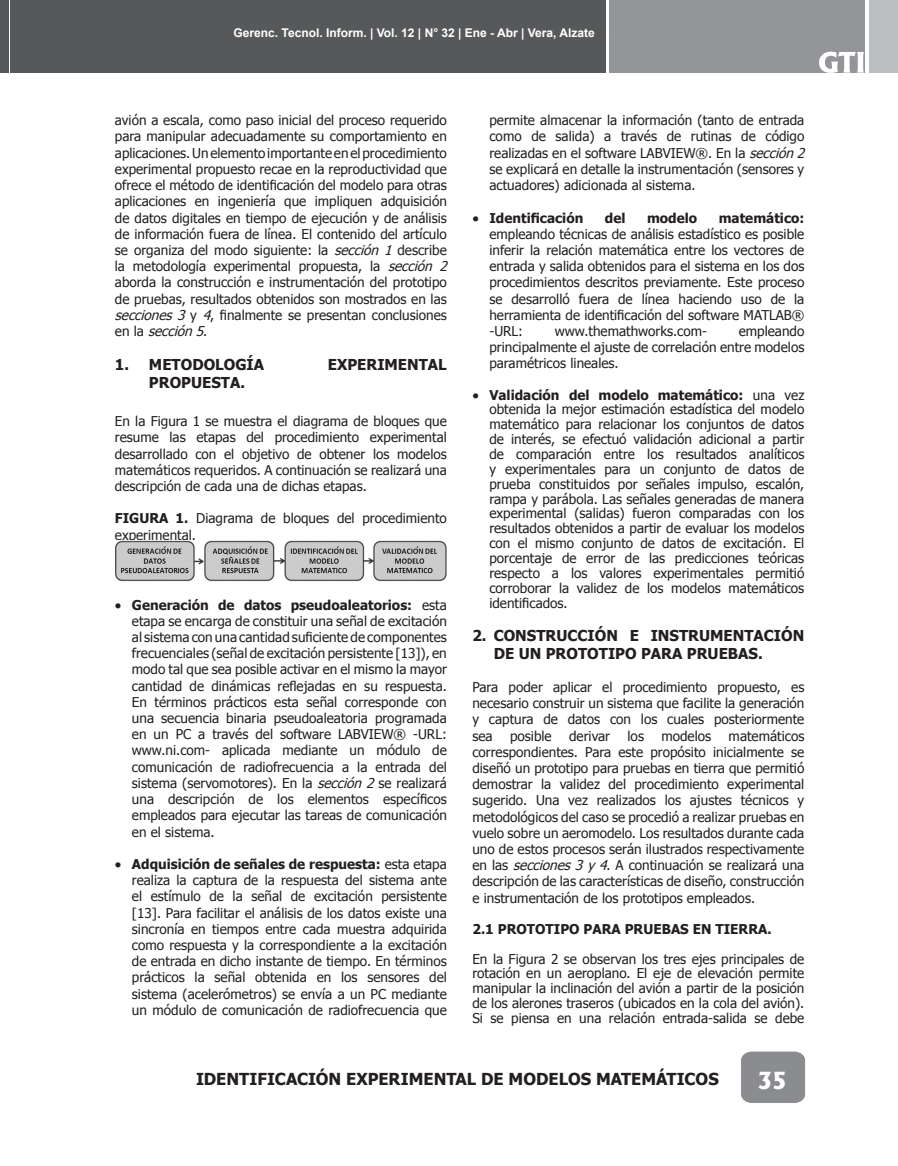
<style>
.page{position:relative;width:898px;height:1166px;background:#fff}
.page>*{position:absolute;margin:0;border:0;box-sizing:border-box;transform-origin:0 0}
.t1{font:800 22.5px "Albertus";color:#fff}
.t2{font:700 16.5px "Tahoma";color:#231f20}
.t3{font:700 15px/18px "Tahoma";color:#231f20}
.t4{font:13.5px/16.2px "Tahoma";color:#231f20;text-align:justify}
.t5{font:700 13.5px "Tahoma";color:#231f20}
.t6{font:700 12px "Arial";color:#fff}
.s1{font-style:italic}
.s2{font-weight:700}
</style>
<div class="page">
<div style="left:10px;top:0;width:595px;height:73px;background:#57585a"></div>
<div style="left:609px;top:0;width:255px;height:73px;background:#939598"></div>
<div style="left:868px;top:0;width:29px;height:73px;background:#bcbdc0"></div>
<div style="left:741px;top:1051px;width:63px;height:51px;background:#8a8c8f"></div>
<div style="left:0;top:0;width:9px;height:73px;background:#57585a"></div>
<svg style="left:819px;top:52px;width:44px;height:21px"></svg>
<img style="left:115px;top:540px;width:331px;height:41px">
<p class="t6" style="left:233px;top:25px;width:362px">Gerenc. Tecnol. Inform. | Vol. 12 | N° 32 | Ene - Abr | Vera, Alzate</p>
<p class="t4" style="left:115px;top:112px;width:338px;text-align:left">avión a escala, como paso inicial del proceso requerido para manipular adecuadamente su comportamiento en aplicaciones. Un elemento importante en el procedimiento experimental propuesto recae en la reproductividad que ofrece el método de identificación del modelo para otras aplicaciones en ingeniería que impliquen adquisición de datos digitales en tiempo de ejecución y de análisis de información fuera de línea. El contenido del artículo se organiza del modo siguiente: la <span class="s1">sección 1</span> describe la metodología experimental propuesta, la <span class="s1">sección 2 </span>aborda la construcción e instrumentación del prototipo de pruebas, resultados obtenidos son mostrados en las <span class="s1">secciones 3</span> y <span class="s1">4</span>, finalmente se presentan conclusiones e n l a <span class="s1">sección5</span>.</p>
<p class="t3" style="left:115px;top:355px;width:151px">1. METODOLOGÍA</p>
<p class="t3" style="left:328px;top:355px;width:120px">EXPERIMENTAL</p>
<p class="t3" style="left:149px;top:373px;width:98px">PROPUESTA.</p>
<p class="t4" style="left:115px;top:412px;width:333px">En la Figura 1 se muestra el diagrama de bloques que resume las etapas del procedimiento experimental desarrollado con el objetivo de obtener los modelos matemáticos requeridos. A continuación se realizará una descripción de cada una de dichas etapas.</p>
<p class="t4" style="left:115px;top:509px;width:333px"><span class="s2">FIGURA 1.</span> Diagrama de bloques del procedimiento experimental.</p>
<p class="t4" style="left:132px;top:595px;width:316px;text-indent:-17px">• <span class="s2">Generación de datos pseudoaleatorios:</span> esta etapa se encarga de constituir una señal de excitación al sistema con una cantidad suficiente de componentes frecuenciales (señal de excitación persistente [13]), en modo tal que sea posible activar en el mismo la mayor cantidad de dinámicas reflejadas en su respuesta.<br>En términos prácticos esta señal corresponde con una secuencia binaria pseudoaleatoria programada en un PC a través del software LABVIEW® -URL: www.ni.com- aplicada mediante un módulo de comunicación de radiofrecuencia a la entrada del sistema (servomotores). En la <span class="s1">sección2</span>se realizará una descripción de los elementos específicos empleados para ejecutar las tareas de comunicación en el sistema.</p>
<p class="t4" style="left:132px;top:855px;width:316px;text-indent:-17px">• <span class="s2">Adquisición de señales de respuesta:</span> esta etapa realiza la captura de la respuesta del sistema ante el estímulo de la señal de excitación persistente [13]. Para facilitar el análisis de los datos existe una sincronía en tiempos entre cada muestra adquirida como respuesta y la correspondiente a la excitación de entrada en dicho instante de tiempo. En términos prácticos la señal obtenida en los sensores del sistema (acelerómetros) se envía a un PC mediante un módulo de comunicación de radiofrecuencia que</p>
<p class="t4" style="left:489px;top:112px;width:321px;text-align:left">permite almacenar la información (tanto de entrada como de salida) a través de rutinas de código realizadas en el software LABVIEW®. En la <span class="s1">sección2 </span>se explicará en detalle la instrumentación (sensores y actuadores) adicionada al sistema.</p>
<p class="t5" style="left:472px;top:208px;width:112px">• Identificación</p>
<p class="t5" style="left:604px;top:208px;width:22px">del</p>
<p class="t5" style="left:646px;top:208px;width:52px">modelo</p>
<p class="t5" style="left:718px;top:208px;width:87px">matemático:</p>
<p class="t4" style="left:489px;top:225px;width:316px">empleando técnicas de análisis estadístico es posible inferir la relación matemática entre los vectores de entrada y salida obtenidos para el sistema en los dos procedimientos descritos previamente. Este proceso se desarrolló fuera de línea haciendo uso de la herramienta de identificación del software MATLAB® -URL:</p>
<p class="t4" style="left:489px;top:322px;width:316px;text-indent:249px">empleando principalmente el ajuste de correlación entre modelos paramétricos lineales.</p>
<p class="t4" style="left:489px;top:386px;width:316px;line-height:14.9px;text-indent:-17px">• <span class="s2">Validación del modelo matemático:</span> una vez obtenida la mejor estimación estadística del modelo matemático para relacionar los conjuntos de datos de interés, se efectuó validación adicional a partir de comparación entre los resultados analíticos y experimentales para un conjunto de datos de prueba constituidos por señales impulso, escalón, rampa y parábola. Las señales generadas de manera experimental (salidas) fueron comparadas con los resultados obtenidos a partir de evaluar los modelos con el mismo conjunto de datos de excitación. El porcentaje de error de las predicciones teóricas respecto a los valores experimentales permitió corroborar la validez de los modelos matemáticos identificados.</p>
<p class="t3" style="left:493px;top:626px;width:312px;text-indent:-21px">2. CONSTRUCCIÓN E INSTRUMENTACIÓN<br>DE UN PROTOTIPO PARA PRUEBAS.</p>
<p class="t4" style="left:472px;top:678px;width:333px">Para poder aplicar el procedimiento propuesto, es necesario construir un sistema que facilite la generación y captura de datos con los cuales posteriormente sea</p>
<p class="t4" style="left:554px;top:322px;width:154px">www.themathworks.com-</p>
<p class="t4" style="left:472px;top:726px;width:333px;text-indent:256px">matemáticos correspondientes. Para este propósito inicialmente se diseñó un prototipo para pruebas en tierra que permitió demostrar la validez del procedimiento experimental sugerido. Una vez realizados los ajustes técnicos y metodológicos del caso se procedió a realizar pruebas en vuelo sobre un aeromodelo. Los resultados durante cada uno de estos procesos serán ilustrados respectivamente en las <span class="s1">secciones3y 4</span>. A continuación se realizará una descripción de las características de diseño, construcción e instrumentación de los prototipos empleados.</p>
<p class="t5" style="left:472px;top:919px;width:301px">2.1 PROTOTIPO PARA PRUEBAS EN TIERRA.</p>
<p class="t4" style="left:472px;top:950px;width:333px;line-height:14.9px">En la Figura 2 se observan los tres ejes principales de rotación en un aeroplano. El eje de elevación permite manipular la inclinación del avión a partir de la posición de los alerones traseros (ubicados en la cola del avión).<br>Si se piensa en una relación entrada-salida se debe</p>
<p class="t4" style="left:510px;top:726px;width:43px">posible</p>
<p class="t4" style="left:569px;top:726px;width:42px">derivar</p>
<p class="t4" style="left:627px;top:726px;width:18px">los</p>
<p class="t4" style="left:661px;top:726px;width:51px">modelos</p>
<p class="t2" style="left:196px;top:1067px;width:524px">IDENTIFICACIÓN EXPERIMENTAL DE MODELOS MATEMÁTICOS</p>
<h1 class="t1" style="left:757px;top:1066px;width:31px">35</h1>
</div>
